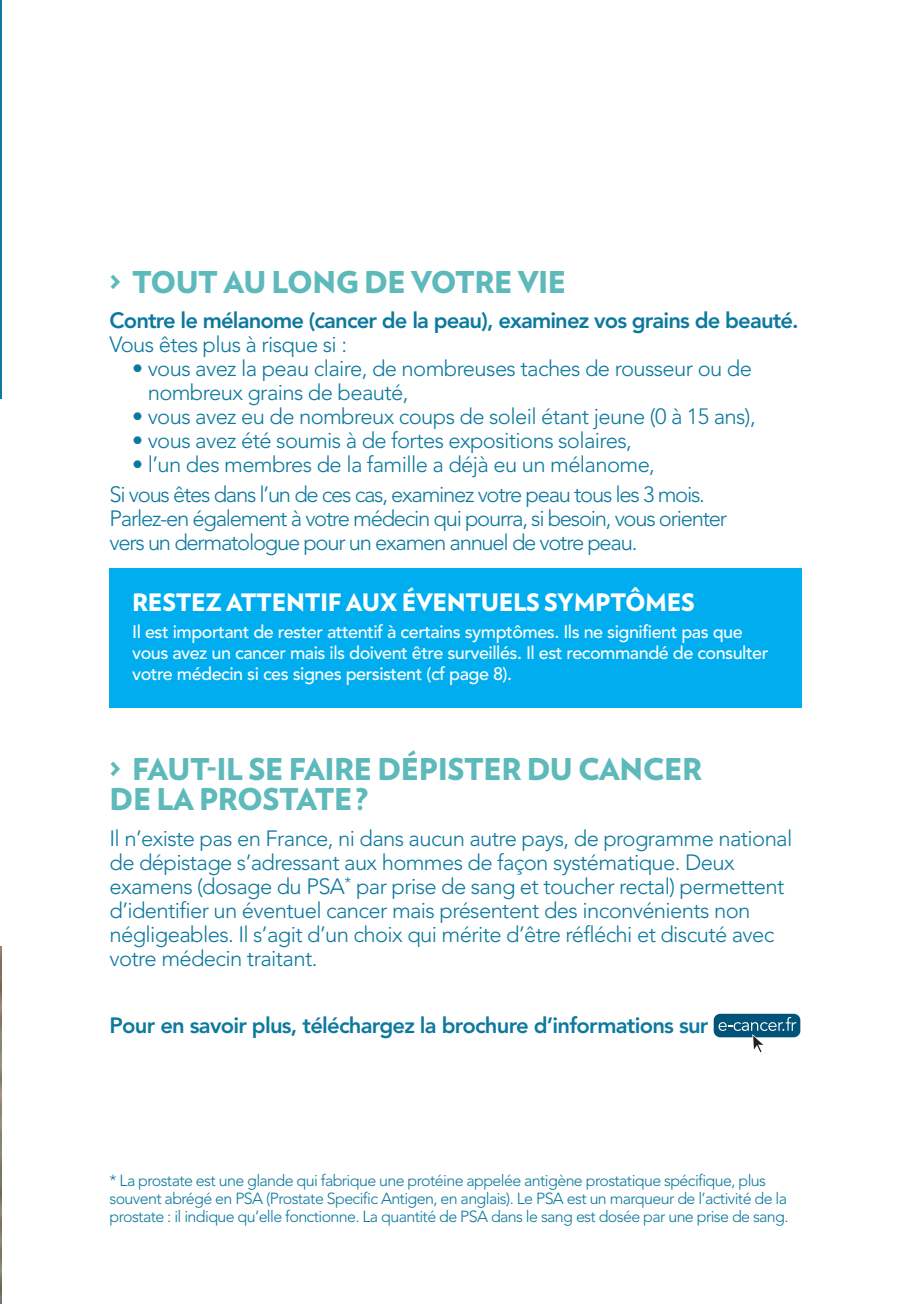
<style>
.page{position:relative;width:909px;height:1304px;background:#fff}
.page>*{position:absolute;margin:0;border:0;box-sizing:border-box;transform-origin:0 0}
.t1{font:900 30px/30px "Verlag";letter-spacing:-.015em;color:#5db9ba}
.t2{font:900 24px "Verlag";letter-spacing:-.015em;color:#fff}
.t3{font:300 22px/24px "Avenir LT Std";letter-spacing:-.03em;color:#0c799f}
.t4{font:300 22px/29.6px "Avenir LT Std";letter-spacing:-.06em;color:#0c799f}
.t5{font:800 22px "Avenir LT Std";letter-spacing:-.04em;color:#0c799f}
.t6{font:500 18px/21px "Avenir LT Std";letter-spacing:-.03em;color:#fff}
.t7{font:300 16px/18px "Avenir LT Std";letter-spacing:-.04em;color:#0c799f}
</style>
<div class="page">
<hr style="left:0;top:0;width:2px;height:399px;background:#0c799f">
<img style="left:0;top:946px;width:2px;height:357px">
<div style="left:109px;top:569px;width:692px;height:139px;background:#00aeef"></div>
<div style="left:713px;top:1013px;width:87px;height:24px;background:#015378;border-radius:7px"></div>
<svg style="left:718px;top:1017px;width:78px;height:36px"></svg>
<h1 class="t1" style="left:109px;top:265px;width:458px">&gt; TOUT AU LONG DE VOTRE VIE</h1>
<p class="t5" style="left:109px;top:307px;width:690px">Contre le mélanome (cancer de la peau), examinez vos grains de beauté.</p>
<p class="t3" style="left:109px;top:333px;width:239px">Vous êtes plus à risque si :</p>
<p class="t3" style="left:148px;top:357px;width:605px;text-indent:-15px">• vous avez la peau claire, de nombreuses taches de rousseur ou de nombreux grains de beauté,</p>
<p class="t3" style="left:132px;top:405px;width:625px">• vous avez eu de nombreux coups de soleil étant jeune (0 à 15 ans),</p>
<p class="t3" style="left:132px;top:429px;width:501px">• vous avez été soumis à de fortes expositions solaires,</p>
<p class="t4" style="left:109px;top:450px;width:596px;text-indent:23px">• l’un des membres de la famille a déjà eu un mélanome,<br>Si vous êtes dans l’un de ces cas, examinez votre peau tous les 3 mois.</p>
<p class="t4" style="left:109px;top:506px;width:619px;line-height:24px">Parlez-en également à votre médecin qui pourra, si besoin, vous orienter vers un dermatologue pour un examen annuel de votre peau.</p>
<p class="t2" style="left:132px;top:582px;width:564px">RESTEZ ATTENTIF AUX ÉVENTUELS SYMPTÔMES</p>
<p class="t6" style="left:132px;top:621px;width:637px">Il est important de rester attentif à certains symptômes. Ils ne signifient pas que vous avez un cancer mais ils doivent être surveillés. Il est recommandé de consulter votre médecin si ces signes persistent (cf page 8).</p>
<h1 class="t1" style="left:109px;top:752px;width:594px">&gt; FAUT-IL SE FAIRE DÉPISTER DU CANCER<br>DE LA PROSTATE ?</h1>
<p class="t3" style="left:109px;top:826px;width:684px">Il n’existe pas en France, ni dans aucun autre pays, de programme national de dépistage s’adressant aux hommes de façon systématique. Deux examens (dosage du PSA<sup>*</sup> par prise de sang et toucher rectal) permettent d’identifier un éventuel cancer mais présentent des inconvénients non négligeables. Il s’agit d’un choix qui mérite d’être réfléchi et discuté avec votre médecin traitant.</p>
<p class="t5" style="left:109px;top:1011px;width:600px">Pour en savoir plus, téléchargez la brochure d’informations sur</p>
<p class="t7" style="left:109px;top:1171px;width:680px">* La prostate est une glande qui fabrique une protéine appelée antigène prostatique spécifique, plus souvent abrégé en PSA (Prostate Specific Antigen, en anglais). Le PSA est un marqueur de l’activité de la prostate : il indique qu’elle fonctionne. La quantité de PSA dans le sang est dosée par une prise de sang.</p>
</div>
